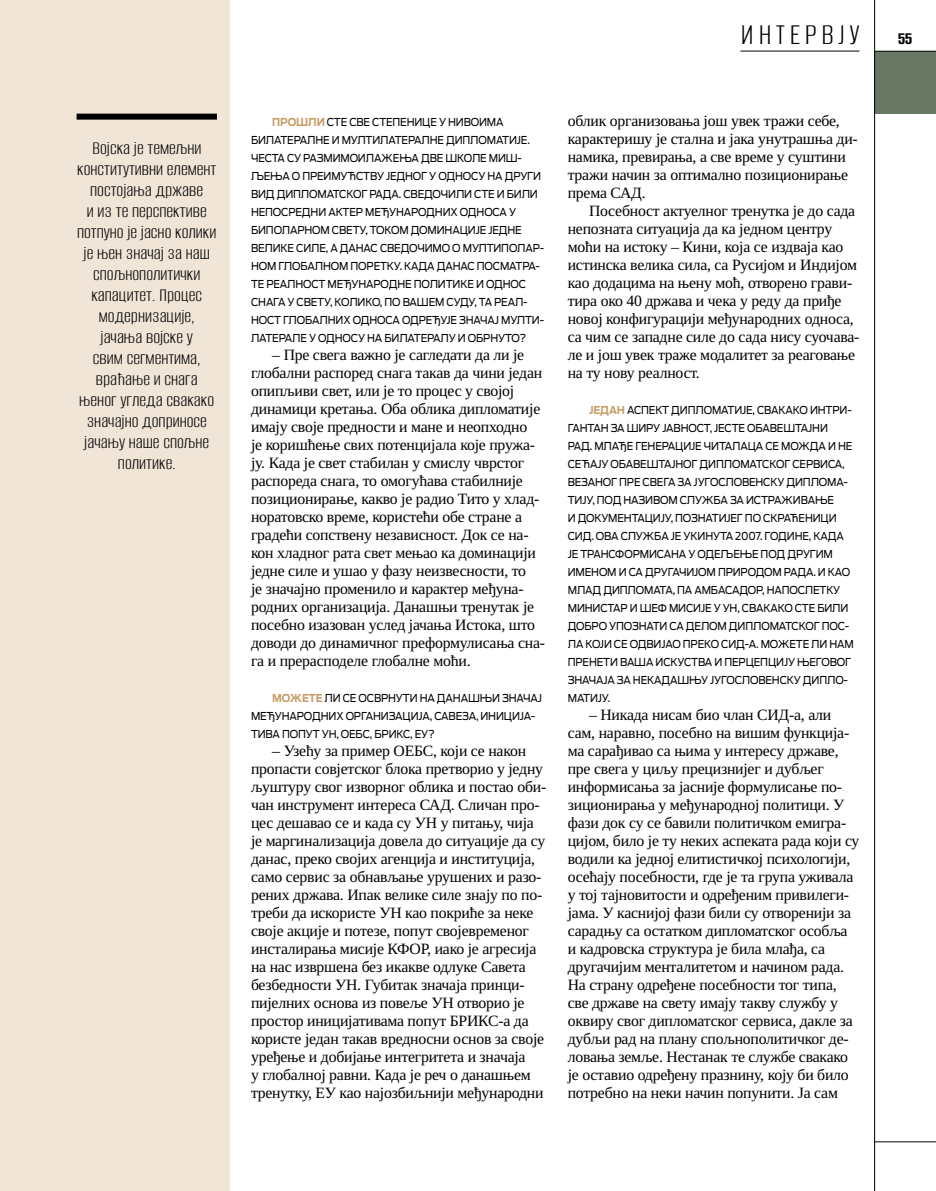
<style>
.page{position:relative;width:936px;height:1191px;background:#fff}
.page>*{position:absolute;margin:0;border:0;box-sizing:border-box;transform-origin:0 0}
.t1{font:100 31.5px "Alumni Sans";letter-spacing:.14em;color:#000}
.t2{font:100 19.5px/21px "Alumni Sans";color:#000;text-align:center}
.t3{font:15.75px/18px "Tinos";letter-spacing:-.015em;color:#000}
.t4{font:10.8px/18px "Ford Antenna";letter-spacing:-.015em;color:#000;scale:.93 1}
.s1{font-size:18px}
.s2{font-weight:700;color:#c79d68}
</style>
<div class="page">
<div style="left:874px;top:51px;width:61px;height:63px;background:#687865"></div>
<div style="left:0;top:0;width:230px;height:1191px;background:#f0e5d7"></div>
<div style="left:77px;top:114px;width:140px;height:6px;background:#000"></div>
<hr style="left:874px;top:51px;width:61px;height:1px;background:#000">
<hr style="left:874px;top:0;width:1px;height:1191px;background:#000">
<hr style="left:874px;top:1141px;width:61px;height:1px;background:#000">
<hr style="left:740px;top:51px;width:119px;height:1px;background:#000">
<p class="t2" style="left:77px;top:138px;width:141px">Војска је темељни конститутивни елемент постојања државе<br>и из те перспективе потпуно је јасно колики је њен значај за наш спољнополитички капацитет. Процес модернизације, јачања војске у<br>свим сегментима, враћање и снага њеног угледа свакако значајно доприносе јачању наше спољне политике.</p>
<h1 class="t1" style="left:740px;top:19px;width:173px">ИНТЕРВЈУ <span class="s1">55</span></h1>
<p class="t4" style="left:251px;top:112px;width:317px;text-indent:21px"><span class="s2">ПРОШЛИ</span> СТЕ СВЕ СТЕПЕНИЦЕ У НИВОИМА БИЛАТЕРАЛНЕ И МУЛТИЛАТЕРАЛНЕ ДИПЛОМАТИЈЕ.<br>ЧЕСТА СУ РАЗМИМОИЛАЖЕЊА ДВЕ ШКОЛЕ МИШ-ЉЕЊА О ПРЕИМУЋСТВУ ЈЕДНОГ У ОДНОСУ НА ДРУГИ ВИД ДИПЛОМАТСКОГ РАДА. СВЕДОЧИЛИ СТЕ И БИЛИ НЕПОСРЕДНИ АКТЕР МЕЂУНАРОДНИХ ОДНОСА У БИПОЛАРНОМ СВЕТУ, ТОКОМ ДОМИНАЦИЈЕ ЈЕДНЕ ВЕЛИКЕ СИЛЕ, А ДАНАС СВЕДОЧИМО O МУЛТИПОЛАР-НОМ ГЛОБАЛНОМ ПОРЕТКУ. КАДА ДАНАС ПОСМАТРА-ТЕ РЕАЛНОСТ МЕЂУНАРОДНЕ ПОЛИТИКЕ И ОДНОС СНАГА У СВЕТУ, КОЛИКО, ПО ВАШЕМ СУДУ, ТА РЕАЛ-НОСТ ГЛОБАЛНИХ ОДНОСА ОДРЕЂУЈЕ ЗНАЧАЈ МУЛТИ-ЛАТЕРАЛЕ У ОДНОСУ НА БИЛАТЕРАЛУ И ОБРНУТО?</p>
<p class="t3" style="left:251px;top:346px;width:295px;text-indent:21px">– Пре свега важно је сагледати да ли је глобални распоред снага такав да чини један опипљиви свет, или је то процес у својој динамици кретања. Оба облика дипломатије имају своје предности и мане и неопходно<br>је коришћење свих потенцијала које пружа&shy;ју. Када је свет стабилан у смислу чврстог распореда снага, то омогућава стабилније позиционирање, какво је радио Тито у хлад&shy;норатовско време, користећи обе стране а градећи сопствену независност. Док се на&shy;кон хладног рата свет мењао ка доминацији једне силе и ушао у фазу неизвесности, то<br>је значајно променило и карактер међуна&shy;родних организација. Данашњи тренутак је посебно изазован услед јачања Истока, што доводи до динамичног преформулисања сна&shy;га и прерасподеле глобалне моћи.</p>
<p class="t4" style="left:251px;top:688px;width:314px;text-indent:21px"><span class="s2">МОЖЕТЕ</span> ЛИ СЕ ОСВРНУТИ НА ДАНАШЊИ ЗНАЧАЈ<br>МЕЂУНАРОДНИХ ОРГАНИЗАЦИЈА, САВЕЗА, ИНИЦИЈА-<br>ТИВА ПОПУТ УН, ОЕБС, БРИКС, ЕУ?</p>
<p class="t3" style="left:251px;top:742px;width:297px;text-indent:21px">– Узећу за пример ОЕБС, који се након пропасти совјетског блока претворио у једну љуштуру свог изворног облика и постао оби&shy;чан инструмент интереса САД. Сличан про&shy;цес дешавао се и када су УН у питању, чија је маргинализација довела до ситуације да су данас, преко својих агенција и институција, само сервис за обнављање урушених и разо&shy;рених држава. Ипак велике силе знају по по&shy;треби да искористе УН као покриће за неке своје акције и потезе, попут својевременог инсталирања мисије КФОР, иако је агресија на нас извршена без икакве одлуке Савета безбедности УН. Губитак значаја принци&shy;пијелних основа из повеље УН отворио је простор иницијативама попут БРИКС-а да користе један такав вредносни основ за своје уређење и добијање интегритета и значаја<br>у глобалној равни. Када је реч о данашњем тренутку, ЕУ као најозбиљнији међународни</p>
<p class="t3" style="left:567px;top:112px;width:291px">облик организовања још увек тражи себе, карактеришу је стална и јака унутрашња ди&shy;намика, превирања, а све време у суштини тражи начин за оптимално позиционирање према САД.</p>
<p class="t3" style="left:567px;top:202px;width:293px;text-indent:21px">Посебност актуелног тренутка је до сада непозната ситуација да ка једном центру моћи на истоку – Кини, која се издваја као истинска велика сила, са Русијом и Индијом као додацима на њену моћ, отворено грави&shy;тира око 40 држава и чека у реду да приђе новој конфигурацији међународних односа, са чим се западне силе до сада нису суочава&shy;ле и још увек траже модалитет за реаговање на ту нову реалност.</p>
<p class="t4" style="left:567px;top:400px;width:309px;text-indent:21px"><span class="s2">ЈЕДАН</span> АСПЕКТ ДИПЛОМАТИЈЕ, СВАКАКО ИНТРИ-ГАНТАН ЗА ШИРУ ЈАВНОСТ, ЈЕСТЕ ОБАВЕШТАЈНИ РАД. МЛАЂЕ ГЕНЕРАЦИЈЕ ЧИТАЛАЦА СЕ МОЖДА И НЕ СЕЋАЈУ ОБАВЕШТАЈНОГ ДИПЛОМАТСКОГ СЕРВИСА, ВЕЗАНОГ ПРЕ СВЕГА ЗА ЈУГОСЛОВЕНСКУ ДИПЛОМА-ТИЈУ, ПОД НАЗИВОМ СЛУЖБА ЗА ИСТРАЖИВАЊЕ<br>И ДОКУМЕНТАЦИЈУ, ПОЗНАТИЈЕГ ПО СКРАЋЕНИЦИ СИД. ОВА СЛУЖБА ЈЕ УКИНУТА 2007. ГОДИНЕ, КАДА ЈЕ ТРАНСФОРМИСАНА У ОДЕЉЕЊЕ ПОД ДРУГИМ ИМЕНОМ И СА ДРУГАЧИЈОМ ПРИРОДОМ РАДА. И КАО МЛАД ДИПЛОМАТА, ПА АМБАСАДОР, НАПОСЛЕТКУ МИНИСТАР И ШЕФ МИСИЈЕ У УН, СВАКАКО СТЕ БИЛИ ДОБРО УПОЗНАТИ СА ДЕЛОМ ДИПЛОМАТСКОГ ПОС-ЛА КОЈИ СЕ ОДВИЈАО ПРЕКО СИД-А. МОЖЕТЕ ЛИ НАМ ПРЕНЕТИ ВАША ИСКУСТВА И ПЕРЦЕПЦИЈУ ЊЕГОВОГ ЗНАЧАЈА ЗА НЕКАДАШЊУ ЈУГОСЛОВЕНСКУ ДИПЛО-МАТИЈУ.</p>
<p class="t3" style="left:567px;top:706px;width:293px;text-indent:21px">– Никада нисам био члан СИД-а, али сам, наравно, посебно на вишим функција&shy;ма сарађивао са њима у интересу државе, пре свега у циљу прецизнијег и дубљег информисања за јасније формулисање по&shy;зиционирања у међународној политици. У фази док су се бавили политичком емигра&shy;цијом, било је ту неких аспеката рада који су водили ка једној елитистичкој психологији, осећају посебности, где је та група уживала у тој тајновитости и одређеним привилеги&shy;јама. У каснијој фази били су отворенији за сарадњу са остатком дипломатског особља и кадровска структура је била млађа, са другачијим менталитетом и начином рада.<br>На страну одређене посебности тог типа, све државе на свету имају такву службу у оквиру свог дипломатског сервиса, дакле за дубљи рад на плану спољнополитичког де&shy;ловања земље. Нестанак те службе свакако је оставио одређену празнину, коју би било потребно на неки начин попунити. Ја сам</p>
</div>
